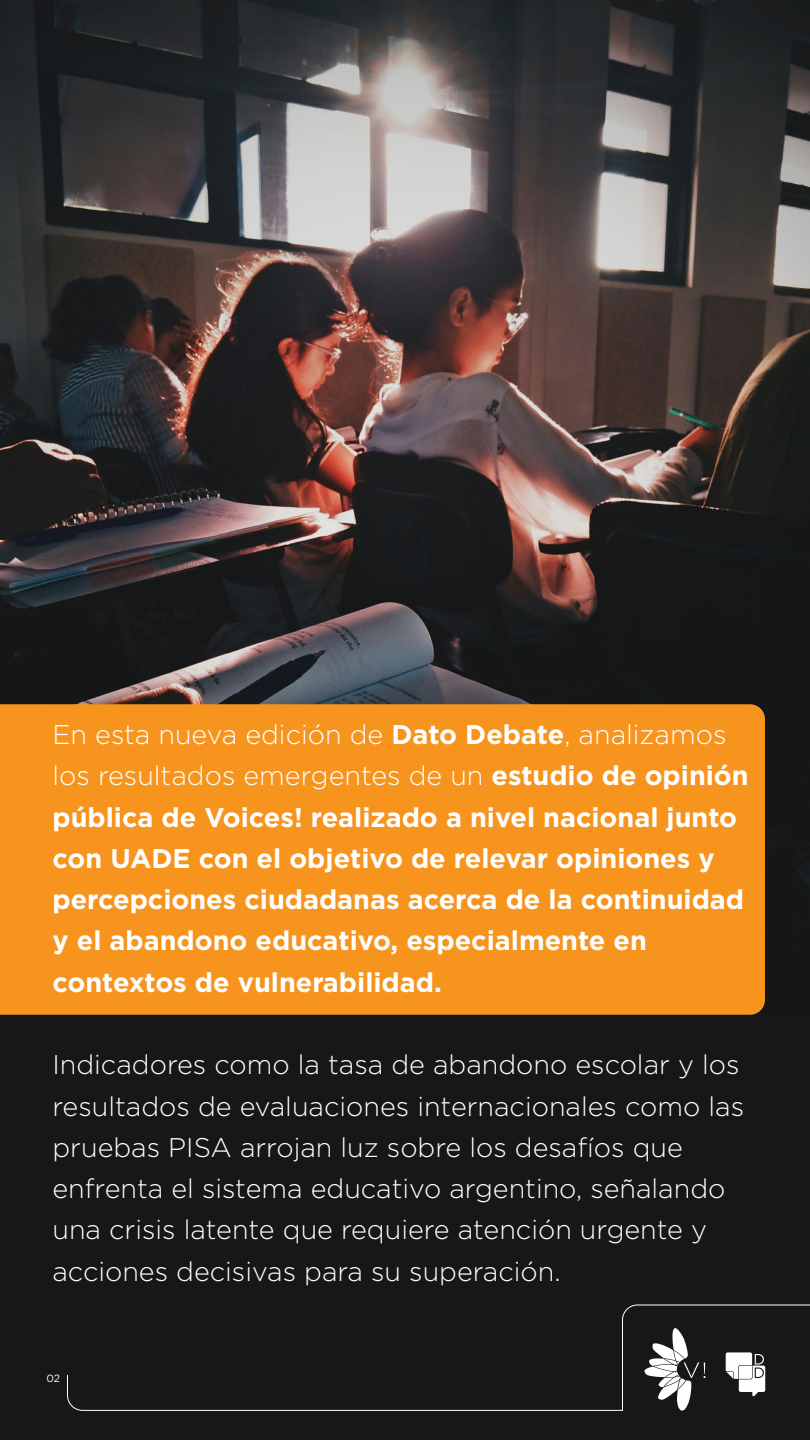
<style>
.page{position:relative;width:810px;height:1440px;background:#fff}
.page>*{position:absolute;margin:0;border:0;box-sizing:border-box;transform-origin:0 0}
.t1{font:700 27px/41.2px "Gotham";color:#fff}
.t2{font:300 27px/41.2px "Gotham";color:#fff}
.t3{font:10.5px "Gotham";color:#fff}
.s1{font-weight:300}
</style>
<div class="page">
<img style="left:0;top:0;width:810px;height:1015px">
<div style="left:0;top:1015px;width:810px;height:425px;background:#161716"></div>
<div style="left:0;top:704px;width:765px;height:311px;background:#f7941e"></div>
<svg style="left:67px;top:1304px;width:743px;height:107px"></svg>
<p class="t1" style="left:52px;top:714px;width:698px"><span class="s1">En esta nueva edición de</span> Dato Debate<span class="s1">, analizamos los resultados emergentes de un</span> estudio de opinión pública de Voices! realizado a nivel nacional junto con UADE con el objetivo de relevar opiniones y percepciones ciudadanas acerca de la continuidad y el abandono educativo, especialmente en contextos de vulnerabilidad.</p>
<p class="t2" style="left:52px;top:1043px;width:693px">Indicadores como la tasa de abandono escolar y los resultados de evaluaciones internacionales como las pruebas PISA arrojan luz sobre los desafíos que enfrenta el sistema educativo argentino, señalando una crisis latente que requiere atención urgente y acciones decisivas para su superación.</p>
<p class="t3" style="left:47px;top:1372px;width:15px">02</p>
</div>
